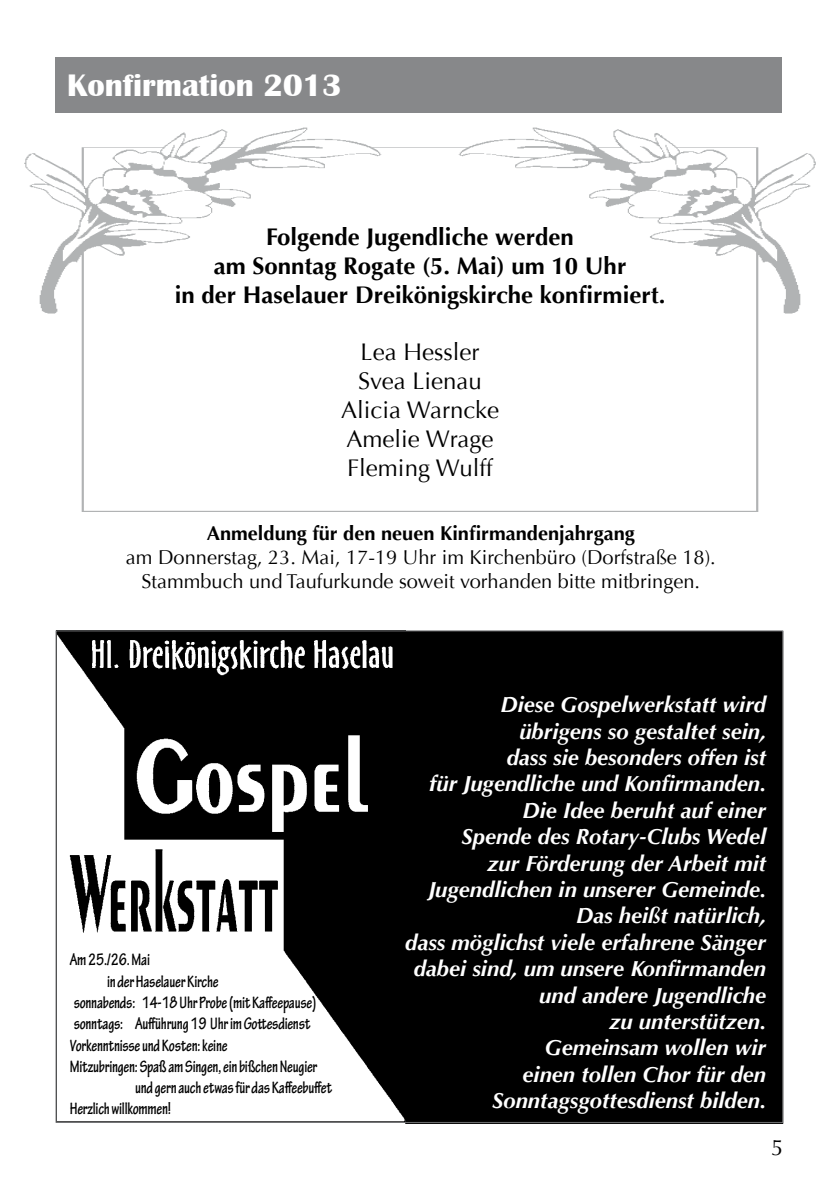
<style>
.page{position:relative;width:840px;height:1191px;background:#fff}
.page>*{position:absolute;margin:0;border:0;box-sizing:border-box;transform-origin:0 0}
.t1{font:700 32px "Britannic";color:#fff}
.t2{font:700 24px/28.8px "Optima";color:#000;text-align:center}
.t3{font:24px/28.8px "Optima";color:#000;text-align:center}
.t4{font:italic 700 22px/26.4px "Optima";color:#fff;text-align:right}
.t5{font:22px "Optima";color:#000}
.t6{font:20px/24px "Optima";color:#000;text-align:center}
.t7{font:700 20px "Optima";color:#000}
.t8{font:700 condensed 17.8px "Tekton Pro";letter-spacing:-.015em;color:#000;scale:.88 1}
</style>
<div class="page">
<div style="left:406px;top:632px;width:375px;height:491px;background:#000"></div>
<img style="left:24px;top:128px;width:792px;height:384px">
<div style="left:56px;top:57px;width:725px;height:55px;background:#87888a"></div>
<img style="left:58px;top:632px;width:347px;height:489px">
<h1 class="t1" style="left:67px;top:67px;width:276px">Konfirmation 2013</h1>
<p class="t2" style="left:175px;top:223px;width:492px">Folgende Jugendliche werden<br>am Sonntag Rogate (5. Mai) um 10 Uhr<br>in der Haselauer Dreikönigskirche konfirmiert.</p>
<p class="t3" style="left:341px;top:338px;width:159px">Lea Hessler<br>Svea Lienau<br>Alicia Warncke<br>Amelie Wrage<br>Fleming Wulff</p>
<p class="t7" style="left:207px;top:522px;width:429px">Anmeldung für den neuen Kinfirmandenjahrgang</p>
<p class="t6" style="left:126px;top:546px;width:591px">am Donnerstag, 23. Mai, 17-19 Uhr im Kirchenbüro (Dorfstraße 18).<br>Stammbuch und Taufurkunde soweit vorhanden bitte mitbringen.</p>
<p class="t8" style="left:70px;top:949px;width:93px">Am 25./26. Mai</p>
<p class="t8" style="left:107px;top:970px;width:128px">in der Haselauer Kirche</p>
<p class="t8" style="left:74px;top:992px;width:277px">sonnabends: 14-18 Uhr Probe (mit Kaffeepause)</p>
<p class="t8" style="left:74px;top:1013px;width:270px">sonntags: Aufführung 19 Uhr im Gottesdienst</p>
<p class="t8" style="left:70px;top:1034px;width:181px">Vorkenntnisse und Kosten: keine</p>
<p class="t8" style="left:70px;top:1056px;width:283px">Mitzubringen: Spaß am Singen, ein bißchen Neugier</p>
<p class="t8" style="left:135px;top:1077px;width:225px">und gern auch etwas für das Kaffeebuffet</p>
<p class="t8" style="left:70px;top:1098px;width:117px">Herzlich willkommen!</p>
<p class="t4" style="left:405px;top:691px;width:362px">Diese Gospelwerkstatt wird<br>übrigens so gestaltet sein,<br>dass sie besonders offen ist<br>für Jugendliche und Konfirmanden.<br>Die Idee beruht auf einer<br>Spende des Rotary-Clubs Wedel<br>zur Förderung der Arbeit mit<br>Jugendlichen in unserer Gemeinde.<br>Das heißt natürlich,<br>dass möglichst viele erfahrene Sänger dabei sind, um unsere Konfirmanden und andere Jugendliche<br>zu unterstützen.<br>Gemeinsam wollen wir<br>einen tollen Chor für den<br>Sonntagsgottesdienst bilden.</p>
<p class="t5" style="left:770px;top:1134px;width:14px">5</p>
</div>
